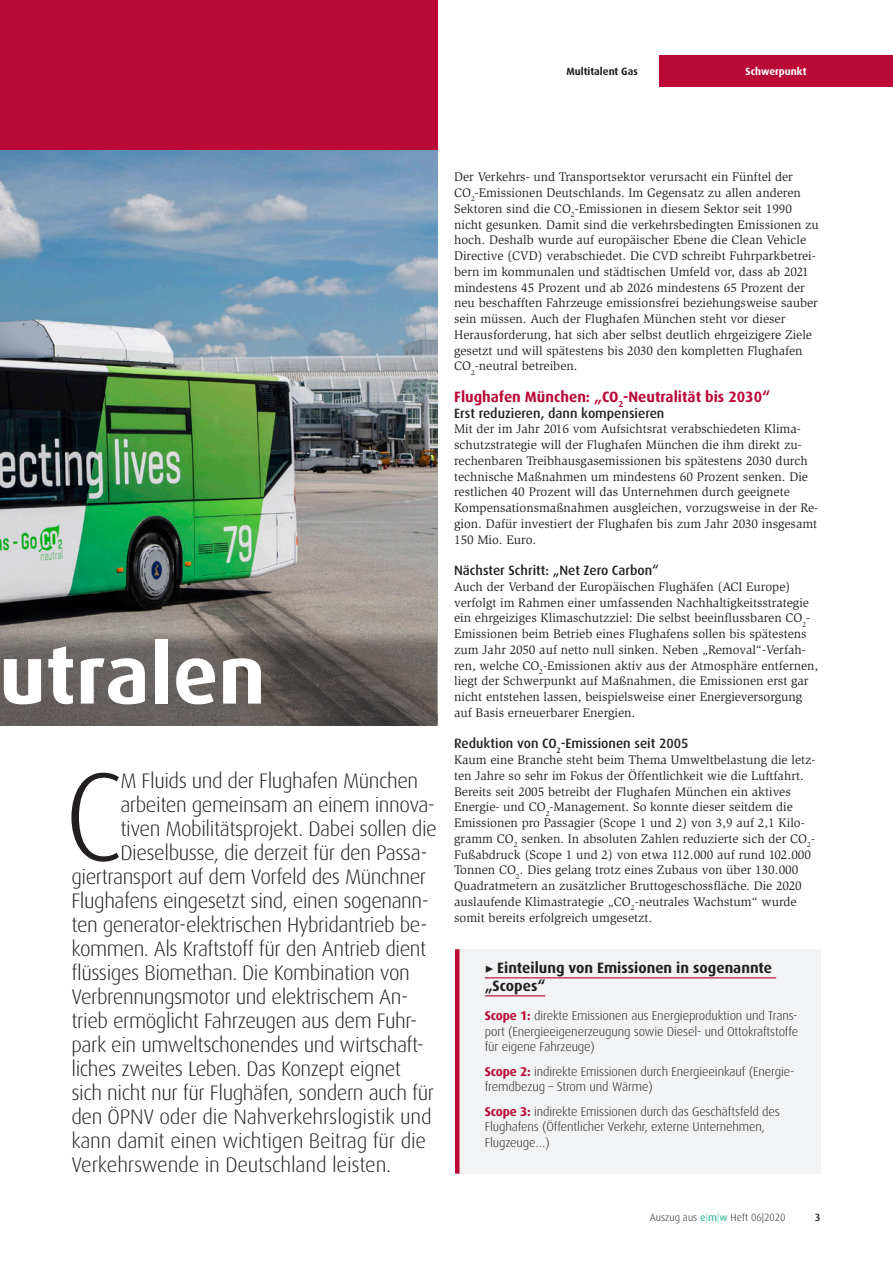
<style>
.page{position:relative;width:893px;height:1263px;background:#fff}
.page>*{position:absolute;margin:0;border:0;box-sizing:border-box;transform-origin:0 0}
._3_Intro_Ligatur__Sp{font:300 125.7px "Dax";color:#231f20}
.t1{font:700 82.5px "Dax";color:#fff}
._3_Intro_Ligatur__Sp-2{font:300 21px "Dax";letter-spacing:-.02em;color:#231f20}
._1_headline_kasten_r{font:700 15px/18px "Dax";color:#231f20}
._7_subhead_bold_Rot{font:700 15px "Dax";color:#ba0934}
._7_subhead_medium_bl{font:500 13.5px "Dax";color:#231f20}
._5_copy{font:12.75px/15.8px "Slimbach";color:#231f20}
._2_copy_kasten{font:300 12.75px/15.8px "Dax";letter-spacing:-.01em;color:#231f20}
.t2{font:300 10.5px "Dax";color:#231f20}
.t3{font:700 10.5px "Dax";color:#231f20}
._2_Rubrik_klein{font:700 10.5px "Dax";color:#fff}
.t4{font:500 10.5px "Dax";color:#231f20}
.s1{font-family:"Minion Pro";font-weight:400}
.s2{font-weight:700;color:#ba0934}
.s3{font-weight:500;color:#46bfa5}
.s4{color:#46bfa5}
</style>
<div class="page">
<img style="left:0;top:150px;width:437px;height:481px">
<svg style="left:0;top:631px;width:437px;height:95px;background:#65605d"></svg>
<div style="left:455px;top:949px;width:366px;height:225px;background:#f2f3f4"></div>
<hr style="left:485px;top:977px;width:291px;height:1px;background:#ba0934">
<hr style="left:485px;top:995px;width:60px;height:1px;background:#ba0934">
<hr style="left:455px;top:949px;width:4px;height:225px;background:#ba0934">
<div style="left:659px;top:55px;width:234px;height:32px;background:#ba0934"></div>
<div style="left:0;top:0;width:437px;height:150px;background:#ba0934"></div>
<p class="t3" style="left:566px;top:66px;width:73px">Multitalent Gas</p>
<p class="_2_Rubrik_klein" style="left:746px;top:66px;width:62px">Schwerpunkt</p>
<h2 class="t1" style="left:-1px;top:627px;width:268px">utralen</h2>
<p class="_3_Intro_Ligatur__Sp" style="left:64px;top:744px;width:61px">C</p>
<p class="_3_Intro_Ligatur__Sp-2" style="left:120px;top:769px;width:299px">M Fluids und der Flughafen München</p>
<p class="_3_Intro_Ligatur__Sp-2" style="left:120px;top:793px;width:316px">arbeiten gemeinsam an einem innova-</p>
<p class="_3_Intro_Ligatur__Sp-2" style="left:120px;top:817px;width:318px">tiven Mobilitätsprojekt. Dabei sollen die</p>
<p class="_3_Intro_Ligatur__Sp-2" style="left:120px;top:841px;width:309px">Dieselbusse, die derzeit für den Passa-</p>
<p class="_3_Intro_Ligatur__Sp-2" style="left:71px;top:865px;width:356px">giertransport auf dem Vorfeld des Münchner</p>
<p class="_3_Intro_Ligatur__Sp-2" style="left:71px;top:889px;width:359px">Flughafens eingesetzt sind, einen sogenann-</p>
<p class="_3_Intro_Ligatur__Sp-2" style="left:71px;top:913px;width:358px">ten generator-elektrischen Hybridantrieb be-</p>
<p class="_3_Intro_Ligatur__Sp-2" style="left:71px;top:937px;width:356px">kommen. Als Kraftstoff für den Antrieb dient</p>
<p class="_3_Intro_Ligatur__Sp-2" style="left:71px;top:961px;width:340px">flüssiges Biomethan. Die Kombination von</p>
<p class="_3_Intro_Ligatur__Sp-2" style="left:71px;top:985px;width:338px">Verbrennungsmotor und elektrischem An-</p>
<p class="_3_Intro_Ligatur__Sp-2" style="left:71px;top:1009px;width:347px">trieb ermöglicht Fahrzeugen aus dem Fuhr-</p>
<p class="_3_Intro_Ligatur__Sp-2" style="left:71px;top:1033px;width:354px">park ein umweltschonendes und wirtschaft-</p>
<p class="_3_Intro_Ligatur__Sp-2" style="left:71px;top:1057px;width:331px">liches zweites Leben. Das Konzept eignet</p>
<p class="_3_Intro_Ligatur__Sp-2" style="left:71px;top:1081px;width:364px">sich nicht nur für Flughäfen, sondern auch für</p>
<p class="_3_Intro_Ligatur__Sp-2" style="left:71px;top:1105px;width:362px">den ÖPNV oder die Nahverkehrslogistik und</p>
<p class="_3_Intro_Ligatur__Sp-2" style="left:71px;top:1129px;width:356px">kann damit einen wichtigen Beitrag für die</p>
<p class="_3_Intro_Ligatur__Sp-2" style="left:71px;top:1153px;width:321px">Verkehrswende in Deutschland leisten.</p>
<p class="_5_copy" style="left:454px;top:169px;width:366px">Der Verkehrs- und Transportsektor verursacht ein Fünftel der CO<sub>2</sub>-Emissionen Deutschlands. Im Gegensatz zu allen anderen Sektoren sind die CO<sub>2</sub>-Emissionen in diesem Sektor seit 1990 nicht gesunken. Damit sind die verkehrsbedingten Emissionen zu hoch. Deshalb wurde auf europäischer Ebene die Clean Vehicle Directive (CVD) verabschiedet. Die CVD schreibt Fuhrparkbetrei&shy;bern im kommunalen und städtischen Umfeld vor, dass ab 2021 mindestens 45 Prozent und ab 2026 mindestens 65 Prozent der neu beschafften Fahrzeuge emissionsfrei beziehungsweise sauber sein müssen. Auch der Flughafen München steht vor dieser Herausforderung, hat sich aber selbst deutlich ehrgeizigere Ziele gesetzt und will spätestens bis 2030 den kompletten Flughafen CO<sub>2</sub>-neutral betreiben.</p>
<p class="_7_subhead_bold_Rot" style="left:454px;top:388px;width:317px">Flughafen München: „CO<sub>2</sub>-Neutralität bis 2030“</p>
<p class="_7_subhead_medium_bl" style="left:454px;top:405px;width:212px">Erst reduzieren, dann kompensieren</p>
<p class="_5_copy" style="left:454px;top:421px;width:366px">Mit der im Jahr 2016 vom Aufsichtsrat verabschiedeten Klima&shy;schutzstrategie will der Flughafen München die ihm direkt zu&shy;rechenbaren Treibhausgasemissionen bis spätestens 2030 durch technische Maßnahmen um mindestens 60 Prozent senken. Die restlichen 40 Prozent will das Unternehmen durch geeignete Kompensationsmaßnahmen ausgleichen, vorzugsweise in der Re&shy;gion. Dafür investiert der Flughafen bis zum Jahr 2030 insgesamt 150 Mio. Euro.</p>
<p class="_7_subhead_medium_bl" style="left:454px;top:563px;width:206px">Nächster Schritt: „Net Zero Carbon“</p>
<p class="_5_copy" style="left:454px;top:579px;width:366px">Auch der Verband der Europäischen Flughäfen (ACI Europe) verfolgt im Rahmen einer umfassenden Nachhaltigkeitsstrategie ein ehrgeiziges Klimaschutzziel: Die selbst beeinflussbaren CO<sub>2</sub>- Emissionen beim Betrieb eines Flughafens sollen bis spätestens zum Jahr 2050 auf netto null sinken. Neben „Removal“-Verfah&shy;ren, welche CO<sub>2</sub>-Emissionen aktiv aus der Atmosphäre entfernen, liegt der Schwerpunkt auf Maßnahmen, die Emissionen erst gar nicht entstehen lassen, beispielsweise einer Energieversorgung auf Basis erneuerbarer Energien.</p>
<p class="_7_subhead_medium_bl" style="left:454px;top:736px;width:236px">Reduktion von CO<sub>2</sub>-Emissionen seit 2005</p>
<p class="_5_copy" style="left:454px;top:752px;width:363px">Kaum eine Branche steht beim Thema Umweltbelastung die letz&shy;ten Jahre so sehr im Fokus der Öffentlichkeit wie die Luftfahrt.<br>Bereits seit 2005 betreibt der Flughafen München ein aktives Energie- und CO<sub>2</sub>-Management. So konnte dieser seitdem die Emissionen pro Passagier (Scope 1 und 2) von 3,9 auf 2,1 Kilo&shy;gramm CO<sub>2</sub> senken. In absoluten Zahlen reduzierte sich der CO<sub>2</sub>- Fußabdruck (Scope 1 und 2) von etwa 112.000 auf rund 102.000<br>Tonnen CO<sub>2</sub>. Dies gelang trotz eines Zubaus von über 130.000<br>Quadratmetern an zusätzlicher Bruttogeschossfläche. Die 2020 auslaufende Klimastrategie „CO<sub>2</sub>-neutrales Wachstum“ wurde somit bereits erfolgreich umgesetzt.</p>
<p class="_1_headline_kasten_r" style="left:485px;top:959px;width:289px"><span class="s1">▶</span> Einteilung von Emissionen in sogenannte „Scopes“</p>
<p class="_2_copy_kasten" style="left:485px;top:1008px;width:315px;text-align:justify"><span class="s2">Scope 1:</span> direkte Emissionen aus Energieproduktion und Trans&shy;port (Energieeigenerzeugung sowie Diesel- und Ottokraftstoffe für eigene Fahrzeuge)</p>
<p class="_2_copy_kasten" style="left:485px;top:1063px;width:310px"><span class="s2">Scope 2:</span> indirekte Emissionen durch Energieeinkauf (Energie&shy;fremdbezug – Strom und Wärme)</p>
<p class="_2_copy_kasten" style="left:485px;top:1103px;width:297px"><span class="s2">Scope 3:</span> indirekte Emissionen durch das Geschäftsfeld des<br>Flughafens (Öffentlicher Verkehr, externe Unternehmen,<br>Flugzeuge…)</p>
<p class="t2" style="left:650px;top:1212px;width:137px">Auszug aus <span class="s3">e</span><span class="s4">|</span><span class="s3">m</span><span class="s4">|</span><span class="s3">w</span> Heft 06|2020</p>
<p class="t4" style="left:815px;top:1212px;width:7px">3</p>
</div>
